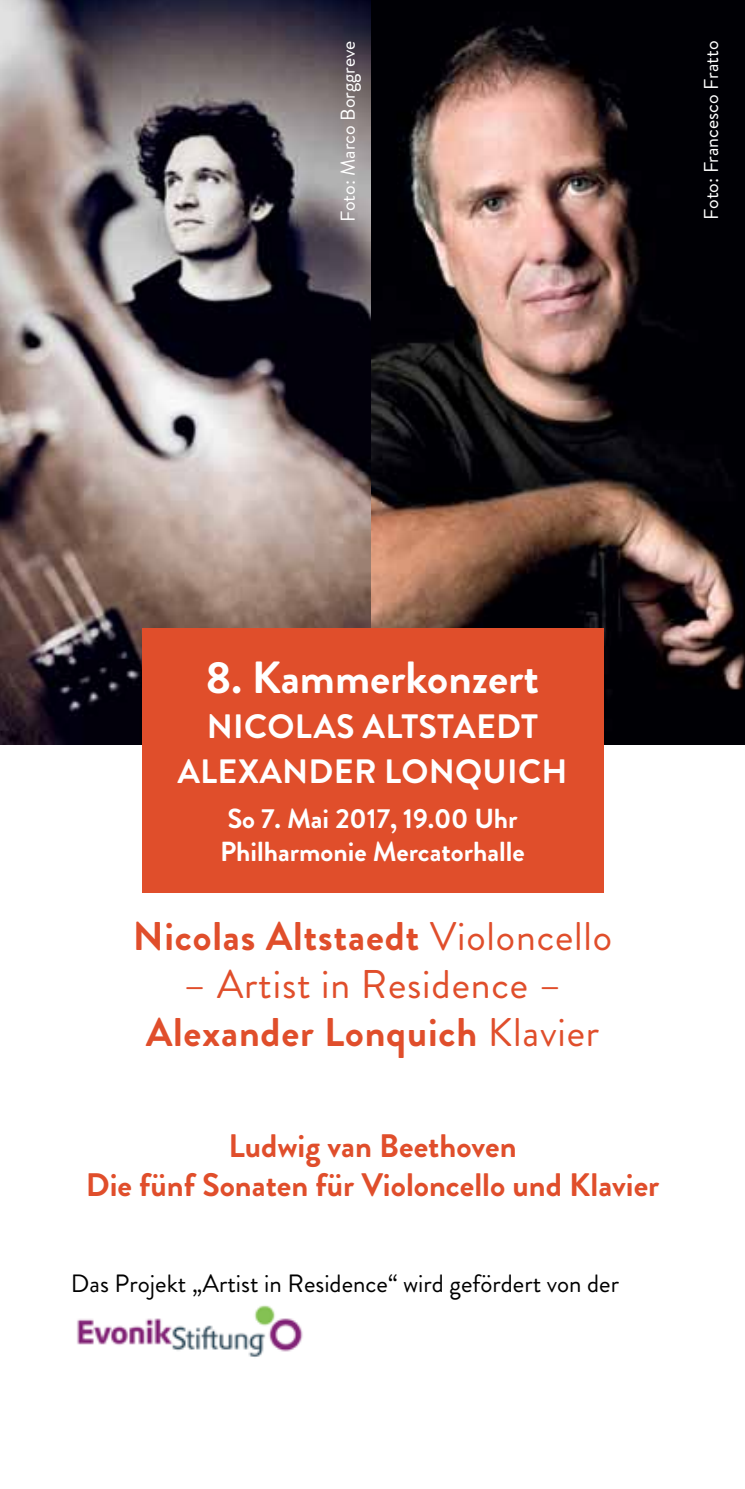
<style>
.page{position:relative;width:745px;height:1489px;background:#fff}
.page>*{position:absolute;margin:0;border:0;box-sizing:border-box;transform-origin:0 0}
.t1{font:700 45px "Brandon";color:#fff}
.t2{font:40px/48px "Brandon";letter-spacing:.02em;color:#e04e2b;text-align:center}
.t3{font:700 40px "Brandon";letter-spacing:.02em;color:#e04e2b}
.t4{font:700 33.75px/45px "Brandon";letter-spacing:.01em;color:#fff;text-align:center}
.t5{font:700 32.5px/39px "Brandon";color:#e04e2b;text-align:center}
.t6{font:700 27.5px/33px "Brandon";color:#fff}
.t7{font:25px "Brandon";color:#000}
.t8{font:20px "Brandon";color:#fff}
.s1{font-weight:400}
.s2{font-weight:700}
</style>
<div class="page">
<img style="left:0;top:0;width:744px;height:744px">
<div style="left:142px;top:629px;width:460px;height:264px;background:#e04e2b"></div>
<img style="left:77px;top:1305px;width:226px;height:52px">
<p class="t8" style="left:334px;top:222px;width:183px;rotate:-90deg">Foto: Marco Borggreve</p>
<p class="t8" style="left:697px;top:220px;width:181px;rotate:-90deg">Foto: Francesco Fratto</p>
<h1 class="t1" style="left:206px;top:645px;width:334px">8. Kammerkonzert</h1>
<p class="t4" style="left:177px;top:704px;width:391px">NICOLAS ALTSTAEDT<br>ALEXANDER LONQUICH</p>
<p class="t6" style="left:220px;top:802px;width:306px">So 7. Mai 2017, 19.00 Uhr<br>Philharmonie Mercatorhalle</p>
<p class="t3" style="left:133px;top:907px;width:480px">Nicolas Altstaedt <span class="s1">Violoncello</span></p>
<p class="t2" style="left:146px;top:960px;width:454px">– Artist in Residence –<br><span class="s2">Alexander Lonquich</span> Klavier</p>
<p class="t5" style="left:86px;top:1126px;width:574px">Ludwig van Beethoven<br>Die fünf Sonaten für Violoncello und Klavier</p>
<p class="t7" style="left:71px;top:1266px;width:549px">Das Projekt „Artist in Residence“ wird gefördert von der</p>
</div>
